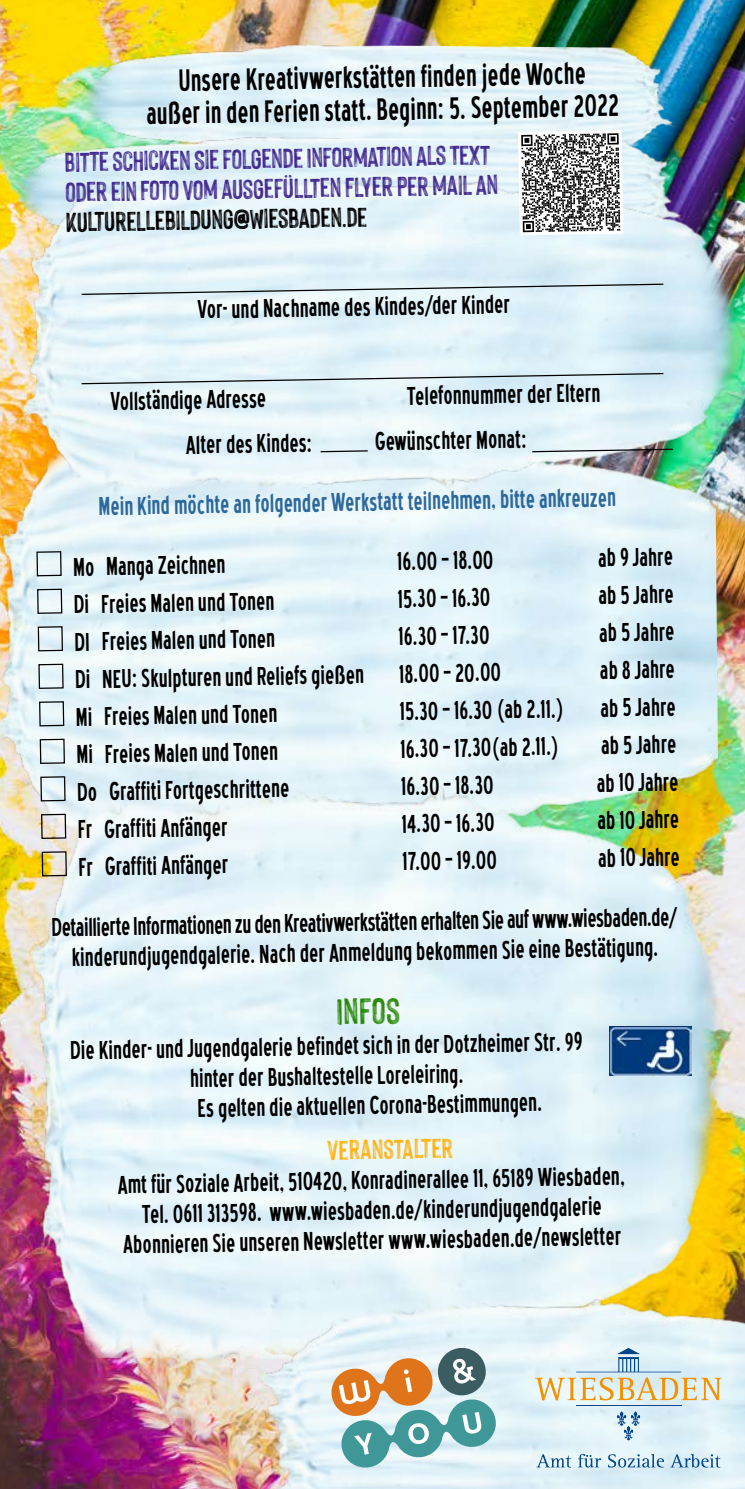
<style>
.page{position:relative;width:745px;height:1489px;background:#fff}
.page>*{position:absolute;margin:0;border:0;box-sizing:border-box;transform-origin:0 0}
.t1{font:40px "Hackney Personal Use Only";color:#2a8909}
.t2{font:30px/30px "Hackney Personal Use Only";color:#432c91}
.t3{font:30px/32.5px "Blue Highway Condensed";color:#000;text-align:center}
.t4{font:30px "Hackney Personal Use Only";color:#feb412}
.t5{font:25px/30px "Blue Highway Condensed";color:#000}
.t6{font:25px "Blue Highway Condensed";color:#2d689b}
.s1{color:#000}
</style>
<div class="page">
<img style="left:0;top:0;width:744px;height:1488px">
<img style="left:62px;top:43px;width:658px;height:46px">
<img style="left:0;top:518px;width:718px;height:222px">
<img style="left:0;top:89px;width:735px;height:429px">
<img style="left:0;top:740px;width:735px;height:623px">
<div style="left:36px;top:551px;width:26px;height:25px;border:1px solid #000"></div>
<div style="left:37px;top:588px;width:25px;height:26px;border:1px solid #000"></div>
<div style="left:38px;top:626px;width:25px;height:25px;border:1px solid #000"></div>
<div style="left:38px;top:663px;width:26px;height:26px;border:1px solid #000"></div>
<div style="left:39px;top:701px;width:25px;height:25px;border:1px solid #000"></div>
<div style="left:40px;top:738px;width:25px;height:26px;border:1px solid #000"></div>
<div style="left:40px;top:776px;width:26px;height:25px;border:1px solid #000"></div>
<div style="left:41px;top:813px;width:25px;height:26px;border:1px solid #000"></div>
<div style="left:42px;top:851px;width:25px;height:25px;border:1px solid #000"></div>
<img style="left:172px;top:1255px;width:572px;height:233px">
<hr style="left:575px;top:1405px;width:105px;height:1px;background:#048">
<svg style="left:534px;top:1347px;width:187px;height:53px;background:#dee1d6"></svg>
<svg style="left:616px;top:1411px;width:24px;height:29px"></svg>
<svg style="left:536px;top:1453px;width:35px;height:14px"></svg>
<svg style="left:577px;top:1453px;width:23px;height:14px"></svg>
<svg style="left:607px;top:1453px;width:56px;height:14px"></svg>
<svg style="left:669px;top:1453px;width:51px;height:14px"></svg>
<svg style="left:331px;top:1347px;width:164px;height:120px;background:#afbcaf"></svg>
<img style="left:609px;top:1026px;width:81px;height:49px">
<svg style="left:80px;top:283px;width:584px;height:12px;background:#c8d8de"></svg>
<svg style="left:80px;top:372px;width:584px;height:13px;background:#c9d9e0"></svg>
<svg style="left:319px;top:449px;width:50px;height:4px"></svg>
<svg style="left:530px;top:448px;width:143px;height:5px"></svg>
<svg style="left:517px;top:130px;width:106px;height:105px"></svg>
<p class="t3" style="left:145px;top:64px;width:474px;rotate:-1deg">Unsere Kreativwerkstätten finden jede Woche<br>außer in den Ferien statt. Beginn: 5. September 2022</p>
<p class="t2" style="left:64px;top:146px;width:435px;rotate:-1deg">Bitte schicken Sie folgende Information als Text oder ein Foto vom ausgefüllten Flyer per Mail an <span class="s1">kulturellebildung@wiesbaden.de</span></p>
<p class="t5" style="left:197px;top:294px;width:314px;rotate:-1deg">Vor- und Nachname des Kindes/der Kinder</p>
<p class="t5" style="left:110px;top:386px;width:157px;rotate:-1deg">Vollständige Adresse</p>
<p class="t5" style="left:406px;top:381px;width:195px;rotate:-1deg">Telefonnummer der Eltern</p>
<p class="t5" style="left:185px;top:429px;width:128px;rotate:-1deg">Alter des Kindes:</p>
<p class="t5" style="left:374px;top:426px;width:154px;rotate:-1deg">Gewünschter Monat:</p>
<p class="t6" style="left:98px;top:491px;width:519px;rotate:-1deg">Mein Kind möchte an folgender Werkstatt teilnehmen, bitte ankreuzen</p>
<p class="t5" style="left:73px;top:551px;width:154px;rotate:-1deg">Mo Manga Zeichnen</p>
<p class="t5" style="left:396px;top:546px;width:98px;rotate:-1deg">16.00 – 18.00</p>
<p class="t5" style="left:597px;top:542px;width:77px;rotate:-1deg">ab 9 Jahre</p>
<p class="t5" style="left:73px;top:589px;width:202px;rotate:-1deg">Di Freies Malen und Tonen</p>
<p class="t5" style="left:397px;top:583px;width:94px;rotate:-1deg">15.30 – 16.30</p>
<p class="t5" style="left:597px;top:580px;width:77px;rotate:-1deg">ab 5 Jahre</p>
<p class="t5" style="left:74px;top:626px;width:202px;rotate:-1deg">DI Freies Malen und Tonen</p>
<p class="t5" style="left:398px;top:621px;width:93px;rotate:-1deg">16.30 – 17.30</p>
<p class="t5" style="left:598px;top:617px;width:77px;rotate:-1deg">ab 5 Jahre</p>
<p class="t5" style="left:75px;top:664px;width:290px;rotate:-1deg">Di NEU: Skulpturen und Reliefs gießen</p>
<p class="t5" style="left:398px;top:658px;width:104px;rotate:-1deg">18.00 – 20.00</p>
<p class="t5" style="left:599px;top:655px;width:77px;rotate:-1deg">ab 8 Jahre</p>
<p class="t5" style="left:75px;top:701px;width:203px;rotate:-1deg">Mi Freies Malen und Tonen</p>
<p class="t5" style="left:399px;top:696px;width:166px;rotate:-1deg">15.30 – 16.30 (ab 2.11.)</p>
<p class="t5" style="left:599px;top:692px;width:77px;rotate:-1deg">ab 5 Jahre</p>
<p class="t5" style="left:76px;top:739px;width:203px;rotate:-1deg">Mi Freies Malen und Tonen</p>
<p class="t5" style="left:400px;top:733px;width:160px;rotate:-1deg">16.30 – 17.30(ab 2.11.)</p>
<p class="t5" style="left:600px;top:730px;width:77px;rotate:-1deg">ab 5 Jahre</p>
<p class="t5" style="left:77px;top:776px;width:214px;rotate:-1deg">Do Graffiti Fortgeschrittene</p>
<p class="t5" style="left:400px;top:771px;width:94px;rotate:-1deg">16.30 – 18.30</p>
<p class="t5" style="left:596px;top:767px;width:83px;rotate:-1deg">ab 10 Jahre</p>
<p class="t5" style="left:77px;top:814px;width:152px;rotate:-1deg">Fr Graffiti Anfänger</p>
<p class="t5" style="left:401px;top:808px;width:95px;rotate:-1deg">14.30 – 16.30</p>
<p class="t5" style="left:596px;top:805px;width:83px;rotate:-1deg">ab 10 Jahre</p>
<p class="t5" style="left:78px;top:851px;width:152px;rotate:-1deg">Fr Graffiti Anfänger</p>
<p class="t5" style="left:402px;top:846px;width:96px;rotate:-1deg">17.00 – 19.00</p>
<p class="t5" style="left:597px;top:842px;width:83px;rotate:-1deg">ab 10 Jahre</p>
<p class="t5" style="left:51px;top:912px;width:627px;rotate:-1deg">Detaillierte Informationen zu den Kreativwerkstätten erhalten Sie auf www.wiesbaden.de/</p>
<p class="t5" style="left:71px;top:941px;width:588px;rotate:-1deg">kinderundjugendgalerie. Nach der Anmeldung bekommen Sie eine Bestätigung.</p>
<p class="t1" style="left:335px;top:989px;width:66px;rotate:-1deg">Infos</p>
<p class="t5" style="left:189px;top:1033px;width:395px;text-indent:-119px;rotate:-1deg">Die Kinder- und Jugendgalerie befindet sich in der Dotzheimer Str. 99 hinter der Bushaltestelle Loreleiring.<br>Es gelten die aktuellen Corona-Bestimmungen.</p>
<p class="t4" style="left:326px;top:1133px;width:128px;rotate:-1deg">Veranstalter</p>
<p class="t5" style="left:117px;top:1169px;width:508px;text-align:center;rotate:-1deg">Amt für Soziale Arbeit, 510420, Konradinerallee 11, 65189 Wiesbaden,<br>Tel. 0611 313598. www.wiesbaden.de/kinderundjugendgalerie</p>
<p class="t5" style="left:123px;top:1229px;width:499px;rotate:-1deg">Abonnieren Sie unseren Newsletter www.wiesbaden.de/newsletter</p>
</div>
